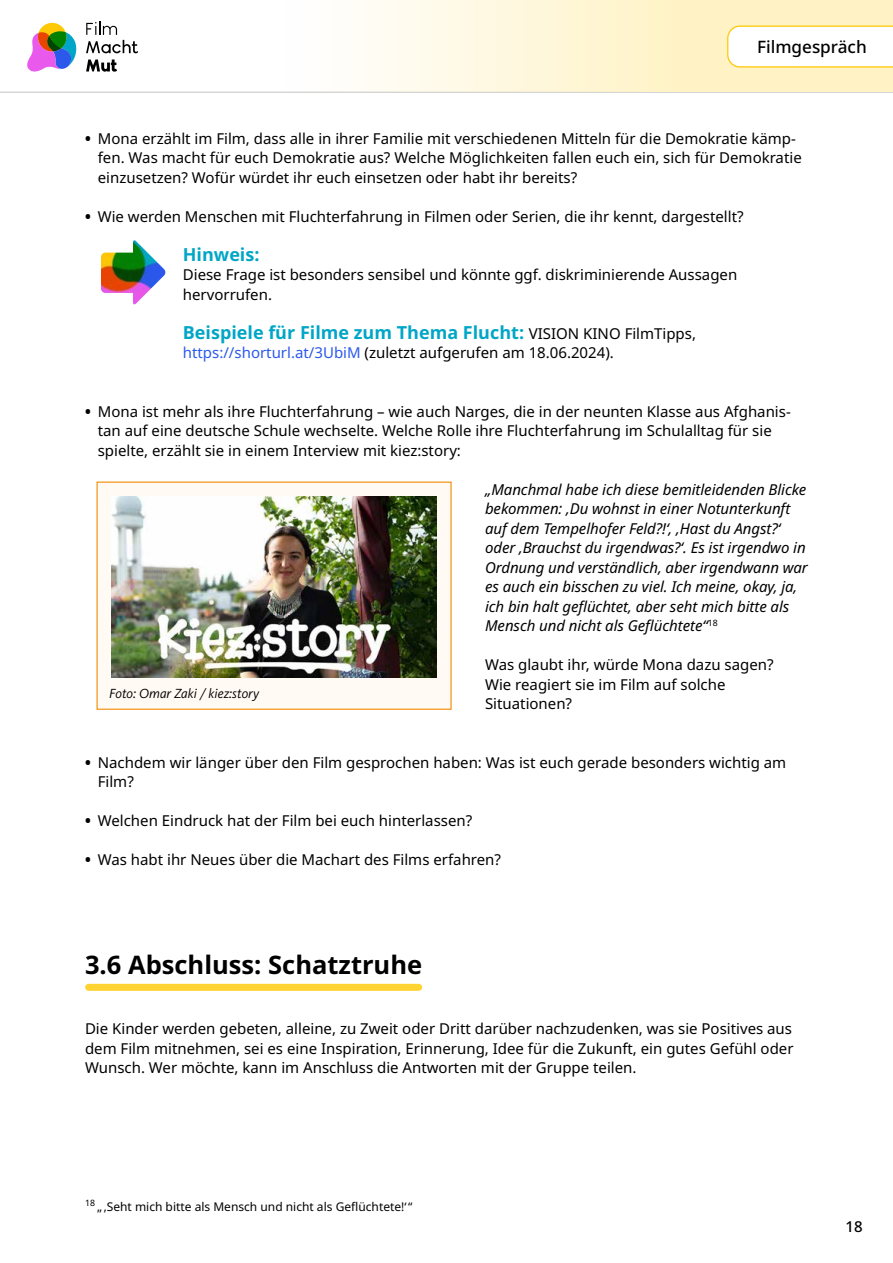
<style>
.page{position:relative;width:893px;height:1263px;background:#fff}
.page>*{position:absolute;margin:0;border:0;box-sizing:border-box;transform-origin:0 0}
.t1{font:700 25.5px "Noto Sans";color:#000}
.t2{font:700 18px "Noto Sans";color:#00a6c7}
.t3{font:500 17.1px "Noto Sans";color:#000}
.t4{font:15px/19.5px "Noto Sans";color:#000}
.t5{font:italic 15px/19.5px "Noto Sans";letter-spacing:-.005em;color:#000}
.t6{font:500 15px "Noto Sans";color:#000}
.t7{font:italic 13.65px "Kievit OT";color:#000}
.t8{font:12px "Noto Sans";color:#000}
.s1{font-weight:800}
.s2{font-weight:400;font-size:15px;color:#000}
.s3{color:#2b59ed}
</style>
<div class="page">
<svg style="left:86px;top:22px;width:52px;height:31px"></svg>
<svg style="left:86px;top:60px;width:31px;height:12px"></svg>
<div style="left:38px;top:23px;width:28px;height:29px;background:#ffc906;border-radius:50%"></div>
<svg style="left:27px;top:30px;width:50px;height:42px"></svg>
<hr style="left:0;top:92px;width:893px;height:1px;background:#c2c2c2">
<div style="left:285px;top:0;width:608px;height:91px;background:linear-gradient(to right,#fffdf9,#fff0b9)"></div>
<svg style="left:726px;top:25px;width:167px;height:43px"></svg>
<div style="left:89px;top:984px;width:330px;height:7px;background:#ffd332"></div>
<img style="left:101px;top:240px;width:65px;height:65px">
<div style="left:97px;top:482px;width:355px;height:228px;background:#fffaf4;border:1px solid #f18a00"></div>
<img style="left:111px;top:497px;width:326px;height:181px">
<p class="t3" style="left:757px;top:34px;width:111px">Filmgespräch</p>
<p class="t4" style="left:98px;top:129px;width:705px;text-indent:-13px"><span class="s1">•</span> Mona erzählt im Film, dass alle in ihrer Familie mit verschiedenen Mitteln für die Demokratie kämp&shy;fen. Was macht für euch Demokratie aus? Welche Möglichkeiten fallen euch ein, sich für Demokratie einzusetzen? Wofür würdet ihr euch einsetzen oder habt ihr bereits?</p>
<p class="t4" style="left:85px;top:207px;width:660px"><span class="s1">•</span> Wie werden Menschen mit Fluchterfahrung in Filmen oder Serien, die ihr kennt, dargestellt?</p>
<p class="t2" style="left:183px;top:241px;width:78px">Hinweis:</p>
<p class="t4" style="left:183px;top:265px;width:556px">Diese Frage ist besonders sensibel und könnte ggf. diskriminierende Aussagen hervorrufen.</p>
<p class="t2" style="left:183px;top:319px;width:515px">Beispiele für Filme zum Thema Flucht: <span class="s2">VISION KINO FilmTipps,</span></p>
<p class="t4" style="left:183px;top:343px;width:432px"><span class="s3">https://shorturl.at/3UbiM</span> (zuletzt aufgerufen am 18.06.2024).</p>
<p class="t4" style="left:98px;top:402px;width:695px;text-indent:-13px"><span class="s1">•</span> Mona ist mehr als ihre Fluchterfahrung – wie auch Narges, die in der neunten Klasse aus Afghanis&shy;tan auf eine deutsche Schule wechselte. Welche Rolle ihre Fluchterfahrung im Schulalltag für sie spielte, erzählt sie in einem Interview mit kiez:story:</p>
<p class="t5" style="left:485px;top:480px;width:324px">„Manchmal habe ich diese bemitleidenden Blicke bekommen: ‚Du wohnst in einer Notunterkunft auf dem Tempelhofer Feld?!‘, ‚Hast du Angst?‘ oder ‚Brauchst du irgendwas?‘. Es ist irgendwo in Ordnung und verständlich, aber irgendwann war es auch ein bisschen zu viel. Ich meine, okay, ja, ich bin halt geflüchtet, aber seht mich bitte als Mensch und nicht als Geflüchtete“<sup>18</sup></p>
<p class="t4" style="left:485px;top:655px;width:290px">Was glaubt ihr, würde Mona dazu sagen?<br>Wie reagiert sie im Film auf solche -Situationen?</p>
<p class="t7" style="left:109px;top:686px;width:152px">Foto: Omar Zaki / kiez:story</p>
<p class="t4" style="left:98px;top:753px;width:690px;text-indent:-13px"><span class="s1">•</span> Nachdem wir länger über den Film gesprochen haben: Was ist euch gerade besonders wichtig am<br>Film?</p>
<p class="t4" style="left:85px;top:811px;width:389px"><span class="s1">•</span> Welchen Eindruck hat der Film bei euch hinterlassen?</p>
<p class="t4" style="left:85px;top:850px;width:417px"><span class="s1">•</span> Was habt ihr Neues über die Machart des Films erfahren?</p>
<h1 class="t1" style="left:85px;top:946px;width:339px">3.6 Abschluss: Schatztruhe</h1>
<p class="t4" style="left:85px;top:1019px;width:710px;text-align:justify">Die Kinder werden gebeten, alleine, zu Zweit oder Dritt darüber nachzudenken, was sie Positives aus dem Film mitnehmen, sei es eine Inspiration, Erinnerung, Idee für die Zukunft, ein gutes Gefühl oder Wunsch. Wer möchte, kann im Anschluss die Antworten mit der Gruppe teilen.</p>
<p class="t8" style="left:85px;top:1198px;width:329px"><sup>18</sup> „ ‚Seht mich bitte als Mensch und nicht als Geflüchtete!‘“</p>
<p class="t6" style="left:846px;top:1216px;width:19px">18</p>
</div>
